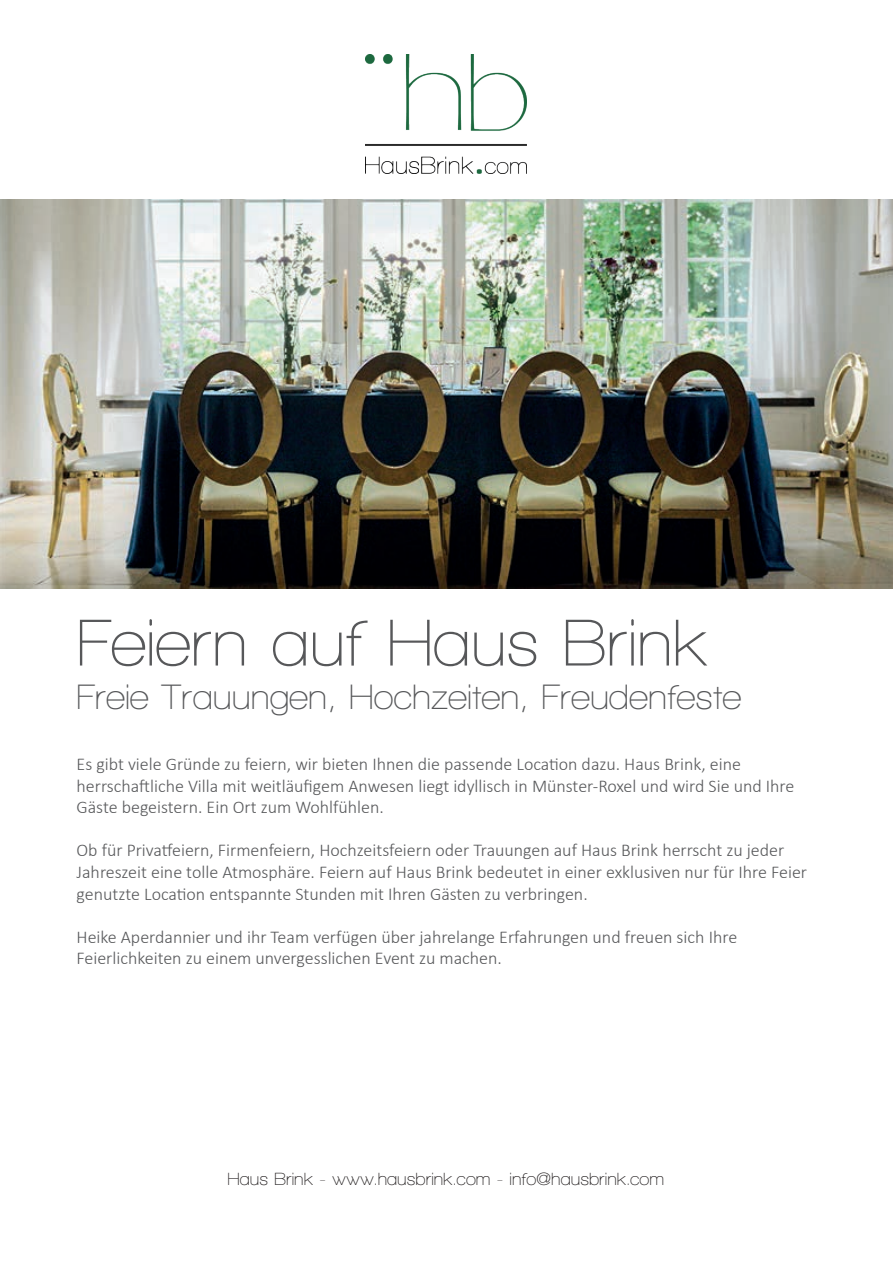
<style>
.page{position:relative;width:893px;height:1263px;background:#fff}
.page>*{position:absolute;margin:0;border:0;box-sizing:border-box;transform-origin:0 0}
.t1{font:600 67.5px "Walkway";color:#57585a}
.t2{font:600 36px "Walkway";color:#57585a}
.t3{font:300 18px/21.6px "Calibri";color:#57585a}
.t4{font:600 18px "Walkway";color:#231f20}
</style>
<div class="page">
<img style="left:365px;top:54px;width:161px;height:119px">
<img style="left:0;top:200px;width:893px;height:389px">
<h1 class="t1" style="left:77px;top:606px;width:633px">Feiern auf Haus Brink</h1>
<h2 class="t2" style="left:77px;top:677px;width:666px">Freie Trauungen, Hochzeiten, Freudenfeste</h2>
<p class="t3" style="left:77px;top:753px;width:719px">Es gibt viele Gründe zu feiern, wir bieten Ihnen die passende Location dazu. Haus Brink, eine herrschaftliche Villa mit weitläufigem Anwesen liegt idyllisch in Münster-Roxel und wird Sie und Ihre<br>Gäste begeistern. Ein Ort zum Wohlfühlen.</p>
<p class="t3" style="left:77px;top:839px;width:732px">Ob für Privatfeiern, Firmenfeiern, Hochzeitsfeiern oder Trauungen auf Haus Brink herrscht zu jeder<br>Jahreszeit eine tolle Atmosphäre. Feiern auf Haus Brink bedeutet in einer exklusiven nur für Ihre Feier genutzte Location entspannte Stunden mit Ihren Gästen zu verbringen.</p>
<p class="t3" style="left:77px;top:926px;width:662px">Heike Aperdannier und ihr Team verfügen über jahrelange Erfahrungen und freuen sich Ihre<br>Feierlichkeiten zu einem unvergesslichen Event zu machen.</p>
<p class="t4" style="left:228px;top:1169px;width:438px">Haus Brink - www.hausbrink.com - info@hausbrink.com</p>
</div>
